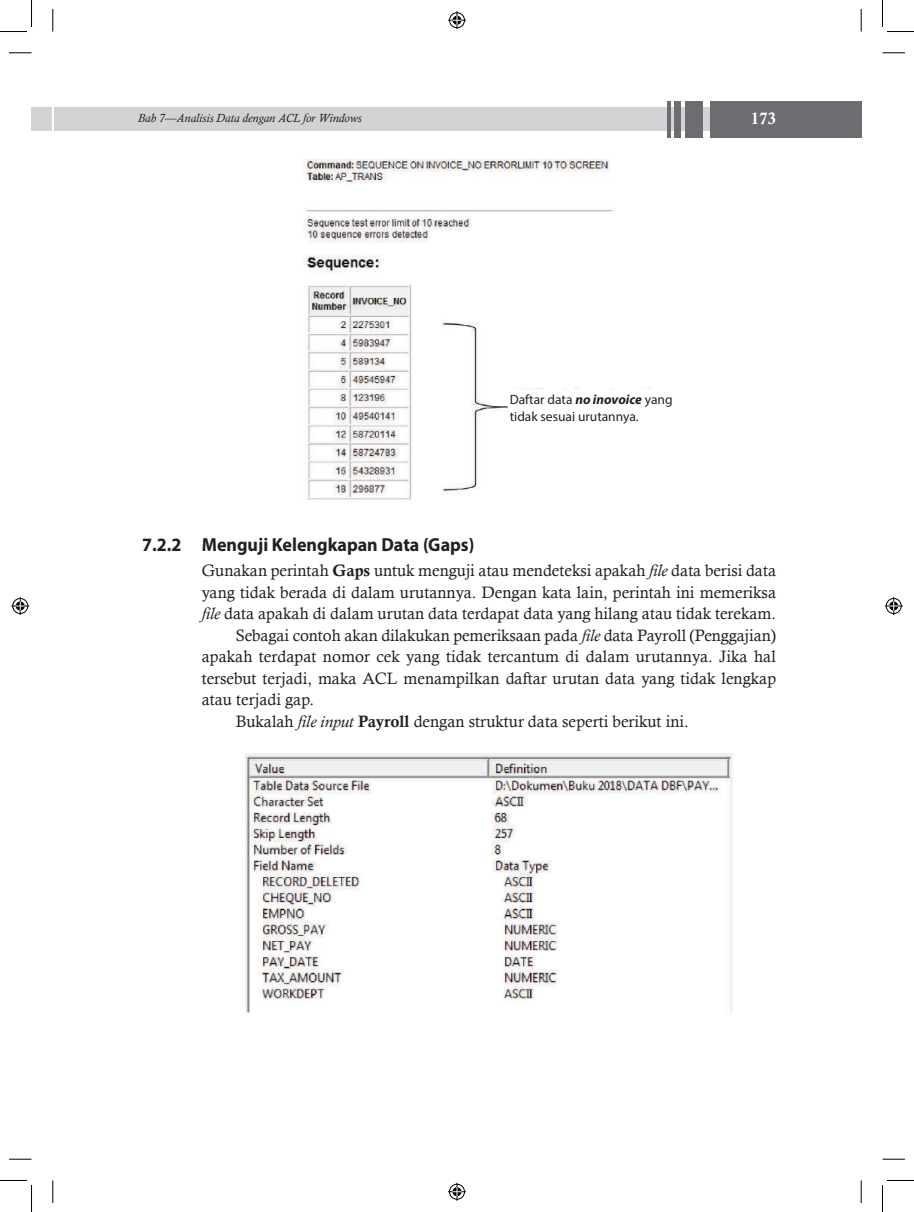
<style>
.page{position:relative;width:914px;height:1212px;background:#fff}
.page>*{position:absolute;margin:0;border:0;box-sizing:border-box;transform-origin:0 0}
.t1{font:700 18.9px "Myriad Pro";color:#231f20;scale:.95 1}
.t2{font:16.5px "Calisto";color:#231f20}
.t3{font:16.5px "Calis MT Bol";color:#fff}
.t4{font:13.5px/16.2px "Myriad Pro";color:#231f20}
.t5{font:italic 12px "Calisto";color:#231f20}
.s1{font-weight:700;font-style:italic}
.s2{font-family:"Calis MT Bol"}
.s3{font-style:italic}
</style>
<div class="page">
<div style="left:55px;top:107px;width:806px;height:23px;background:#d1d2d4"></div>
<div style="left:32px;top:107px;width:19px;height:23px;background:#d1d2d4"></div>
<div style="left:710px;top:101px;width:151px;height:36px;background:#6c6d70"></div>
<div style="left:685px;top:101px;width:17px;height:36px;background:#6c6d70"></div>
<div style="left:674px;top:101px;width:6px;height:36px;background:#6c6d70"></div>
<hr style="left:667px;top:101px;width:3px;height:36px;background:#6c6d70">
<img style="left:303px;top:159px;width:347px;height:341px">
<div style="left:509px;top:390px;width:164px;height:34px;background:#fff"></div>
<img style="left:246px;top:753px;width:486px;height:260px">
<svg style="left:9px;top:53px;width:23px;height:1px"></svg>
<svg style="left:882px;top:53px;width:22px;height:1px"></svg>
<svg style="left:9px;top:1158px;width:23px;height:1px"></svg>
<svg style="left:882px;top:1158px;width:22px;height:1px"></svg>
<svg style="left:53px;top:9px;width:1px;height:22px"></svg>
<svg style="left:53px;top:1180px;width:1px;height:22px"></svg>
<svg style="left:860px;top:9px;width:1px;height:22px"></svg>
<svg style="left:860px;top:1180px;width:1px;height:22px"></svg>
<svg style="left:0;top:0;width:32px;height:32px"></svg>
<svg style="left:0;top:1180px;width:32px;height:31px"></svg>
<svg style="left:882px;top:0;width:31px;height:32px"></svg>
<svg style="left:882px;top:1180px;width:31px;height:31px"></svg>
<svg style="left:448px;top:11px;width:18px;height:18px"></svg>
<svg style="left:448px;top:1182px;width:18px;height:18px"></svg>
<svg style="left:11px;top:597px;width:18px;height:18px"></svg>
<svg style="left:884px;top:597px;width:18px;height:18px"></svg>
<p class="t5" style="left:138px;top:111px;width:225px">Bab 7—Analisis Data dengan ACL for Windows</p>
<p class="t3" style="left:750px;top:109px;width:27px">173</p>
<p class="t4" style="left:509px;top:391px;width:164px">Daftar data <span class="s1">no inovoice</span> yang tidak sesuai urutannya.</p>
<p class="t1" style="left:142px;top:532px;width:351px">7.2.2 Menguji Kelengkapan Data (Gaps)</p>
<p class="t2" style="left:202px;top:561px;width:576px">Gunakan perintah <span class="s2">Gaps</span> untuk menguji atau mendeteksi apakah <span class="s3">file</span> data berisi data</p>
<p class="t2" style="left:202px;top:582px;width:575px">yang tidak berada di dalam urutannya. Dengan kata lain, perintah ini memeriksa</p>
<p class="t2" style="left:202px;top:604px;width:576px"><span class="s3">file</span> data apakah di dalam urutan data terdapat data yang hilang atau tidak terekam.</p>
<p class="t2" style="left:236px;top:625px;width:541px">Sebagai contoh akan dilakukan pemeriksaan pada <span class="s3">file</span> data Payroll (Penggajian)</p>
<p class="t2" style="left:202px;top:647px;width:575px">apakah terdapat nomor cek yang tidak tercantum di dalam urutannya. Jika hal</p>
<p class="t2" style="left:202px;top:668px;width:576px">tersebut terjadi, maka ACL menampilkan daftar urutan data yang tidak lengkap</p>
<p class="t2" style="left:202px;top:689px;width:114px">atau terjadi gap.</p>
<p class="t2" style="left:236px;top:711px;width:454px">Bukalah <span class="s3">file input</span> <span class="s2">Payroll</span> dengan struktur data seperti berikut ini.</p>
</div>
